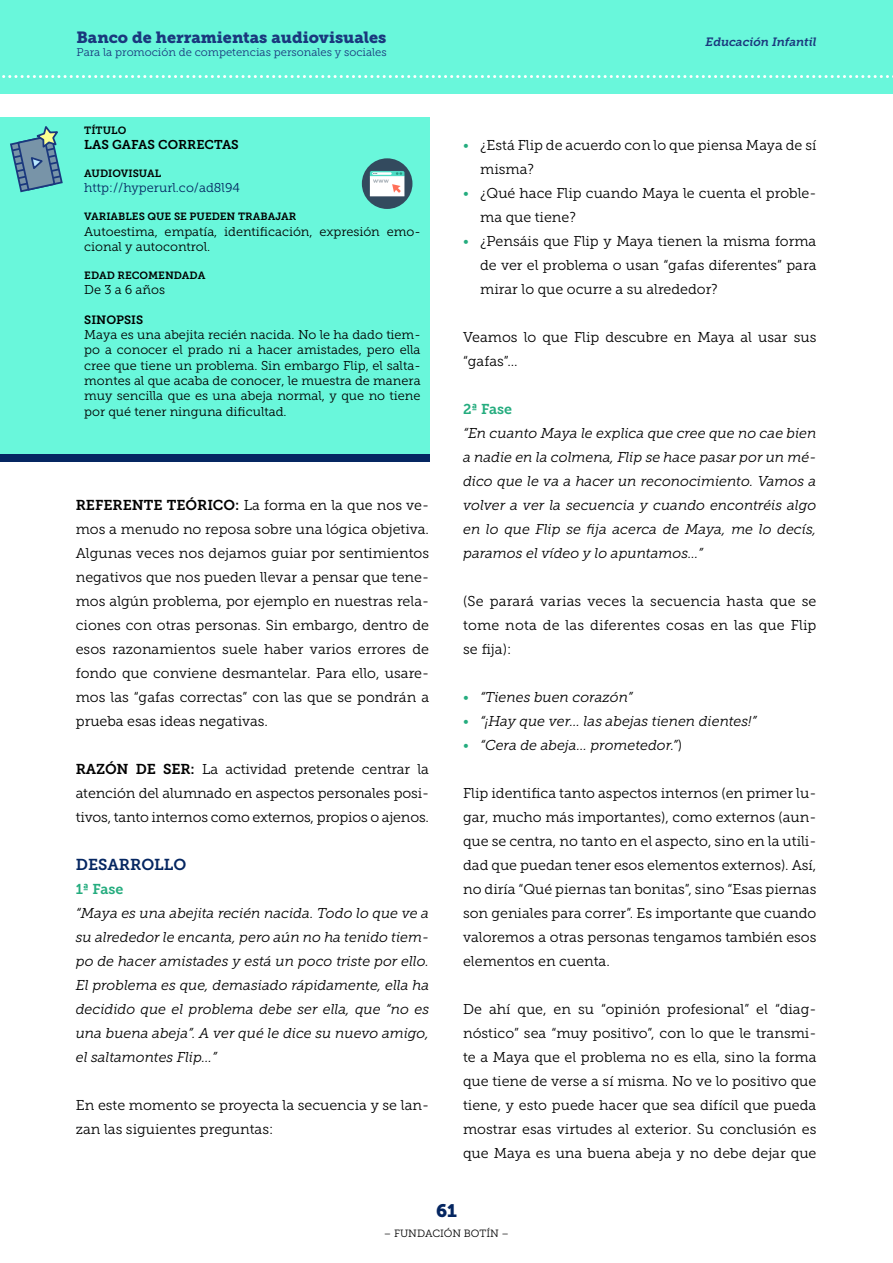
<style>
.page{position:relative;width:893px;height:1263px;background:#fff}
.page>*{position:absolute;margin:0;border:0;box-sizing:border-box;transform-origin:0 0}
.t1{font:18px "Museo Slab 900";color:#052661}
.t2{font:16.2px "Museo Slab 900";color:#1a387d}
.t3{font:15.75px "Museo Slab 700";color:#052661}
.t4{font:14.25px/24px "Museo Slab 300";color:#000;text-align:justify}
.t5{font:italic 14.25px/24px "Museo Slab 300";color:#000;text-align:justify}
.t6{font:14.25px "Museo Slab 700";color:#24ac7e}
.t7{font:12.75px/15.3px "Museo Slab 300";color:#000}
.t8{font:12.75px "Museo Slab 300";color:#052661}
.t9{font:12.75px "Museo Slab 700";color:#000}
.t10{font:italic 12px "Museo Slab 700";letter-spacing:-.005em;color:#1a387d}
.t11{font:12px "Museo Slab 700";color:#000}
.t12{font:11.25px "Museo Slab 300";color:#1a387d}
.t13{font:10.5px "Museo Slab 700";color:#000}
.t14{font:10.5px "Museo Slab 300";color:#000}
.s1{font-family:"Museo Slab 700"}
.s2{color:#24ac7e}
.s3{font-style:normal;color:#24ac7e}
.s4{font-style:normal}
</style>
<div class="page">
<div style="left:0;top:117px;width:429px;height:341px;background:#69f7db"></div>
<div style="left:0;top:455px;width:429px;height:7px;background:#052661"></div>
<div style="left:0;top:0;width:893px;height:94px;background:#69f7db"></div>
<svg style="left:2px;top:75px;width:891px;height:3px"></svg>
<div style="left:362px;top:158px;width:50px;height:51px;background:#334a5e;border-radius:50%"></div>
<svg style="left:370px;top:171px;width:34px;height:25px"></svg>
<svg style="left:10px;top:126px;width:53px;height:67px"></svg>
<p class="t2" style="left:77px;top:28px;width:311px">Banco de herramientas audiovisuales</p>
<p class="t12" style="left:77px;top:46px;width:312px">Para la promoción de competencias personales y sociales</p>
<p class="t13" style="left:84px;top:124px;width:43px">TÍTULO</p>
<p class="t9" style="left:84px;top:138px;width:156px">LAS GAFAS CORRECTAS</p>
<p class="t13" style="left:84px;top:167px;width:78px">AUDIOVISUAL</p>
<p class="t8" style="left:84px;top:181px;width:157px">http://hyperurl.co/ad8l94</p>
<p class="t13" style="left:84px;top:211px;width:213px">VARIABLES QUE SE PUEDEN TRABAJAR</p>
<p class="t7" style="left:84px;top:224px;width:338px">Autoestima, empatía, identificación, expresión emo&shy;cional y autocontrol.</p>
<p class="t13" style="left:84px;top:269px;width:123px">EDAD RECOMENDADA</p>
<p class="t7" style="left:84px;top:282px;width:82px">De 3 a 6 años</p>
<p class="t11" style="left:84px;top:313px;width:60px">SINOPSIS</p>
<p class="t7" style="left:84px;top:327px;width:338px;text-align:justify">Maya es una abejita recién nacida. No le ha dado tiem&shy;po a conocer el prado ni a hacer amistades, pero ella cree que tiene un problema. Sin embargo Flip, el salta&shy;montes al que acaba de conocer, le muestra de manera muy sencilla que es una abeja normal, y que no tiene por qué tener ninguna dificultad.</p>
<p class="t4" style="left:76px;top:493px;width:355px"><span class="s1">REFERENTE TEÓRICO:</span> La forma en la que nos ve&shy;mos a menudo no reposa sobre una lógica objetiva.<br>Algunas veces nos dejamos guiar por sentimientos negativos que nos pueden llevar a pensar que tene&shy;mos algún problema, por ejemplo en nuestras rela&shy;ciones con otras personas. Sin embargo, dentro de esos razonamientos suele haber varios errores de fondo que conviene desmantelar. Para ello, usare&shy;mos las “gafas correctas” con las que se pondrán a prueba esas ideas negativas.</p>
<p class="t4" style="left:76px;top:757px;width:355px"><span class="s1">RAZÓN DE SER:</span> La actividad pretende centrar la atención del alumnado en aspectos personales posi&shy;tivos, tanto internos como externos, propios o ajenos.</p>
<p class="t3" style="left:76px;top:856px;width:112px">DESARROLLO</p>
<p class="t6" style="left:76px;top:881px;width:49px">1ª Fase</p>
<p class="t5" style="left:76px;top:901px;width:355px">“Maya es una abejita recién nacida. Todo lo que ve a su alrededor le encanta, pero aún no ha tenido tiem&shy;po de hacer amistades y está un poco triste por ello.<br>El problema es que, demasiado rápidamente, ella ha decidido que el problema debe ser ella, que “no es una buena abeja”. A ver qué le dice su nuevo amigo, el saltamontes Flip…”</p>
<p class="t4" style="left:76px;top:1093px;width:355px">En este momento se proyecta la secuencia y se lan&shy;zan las siguientes preguntas:</p>
<p class="t10" style="left:706px;top:35px;width:112px">Educación Infantil</p>
<p class="t4" style="left:480px;top:133px;width:338px;text-indent:-17px"><span class="s2">•</span> ¿Está Flip de acuerdo con lo que piensa Maya de sí misma?</p>
<p class="t4" style="left:480px;top:181px;width:338px;text-indent:-17px"><span class="s2">•</span> ¿Qué hace Flip cuando Maya le cuenta el proble&shy;ma que tiene?</p>
<p class="t4" style="left:480px;top:229px;width:338px;text-indent:-17px"><span class="s2">•</span> ¿Pensáis que Flip y Maya tienen la misma forma de ver el problema o usan “gafas diferentes” para mirar lo que ocurre a su alrededor?</p>
<p class="t4" style="left:463px;top:325px;width:355px">Veamos lo que Flip descubre en Maya al usar sus “gafas”…</p>
<p class="t6" style="left:463px;top:401px;width:50px">2ª Fase</p>
<p class="t5" style="left:463px;top:421px;width:355px">“En cuanto Maya le explica que cree que no cae bien a nadie en la colmena, Flip se hace pasar por un mé&shy;dico que le va a hacer un reconocimiento. Vamos a volver a ver la secuencia y cuando encontréis algo en lo que Flip se fija acerca de Maya, me lo decís, paramos el vídeo y lo apuntamos…”</p>
<p class="t4" style="left:463px;top:589px;width:355px">(Se parará varias veces la secuencia hasta que se tome nota de las diferentes cosas en las que Flip se fija):</p>
<p class="t5" style="left:463px;top:685px;width:171px"><span class="s3">•</span> “Tienes buen corazón”</p>
<p class="t5" style="left:463px;top:709px;width:295px"><span class="s3">•</span> “¡Hay que ver… las abejas tienen dientes!”</p>
<p class="t5" style="left:463px;top:733px;width:221px"><span class="s3">•</span> “Cera de abeja… prometedor.”<span class="s4">)</span></p>
<p class="t4" style="left:463px;top:781px;width:355px">Flip identifica tanto aspectos internos (en primer lu&shy;gar, mucho más importantes), como externos (aun&shy;que se centra, no tanto en el aspecto, sino en la utili&shy;dad que puedan tener esos elementos externos). Así, no diría “Qué piernas tan bonitas”, sino “Esas piernas son geniales para correr”. Es importante que cuando valoremos a otras personas tengamos también esos elementos en cuenta.</p>
<p class="t4" style="left:463px;top:997px;width:355px">De ahí que, en su “opinión profesional” el “diag&shy;nóstico” sea “muy positivo”, con lo que le transmi&shy;te a Maya que el problema no es ella, sino la forma que tiene de verse a sí misma. No ve lo positivo que tiene, y esto puede hacer que sea difícil que pueda mostrar esas virtudes al exterior. Su conclusión es que Maya es una buena abeja y no debe dejar que</p>
<p class="t1" style="left:436px;top:1201px;width:22px">61</p>
<p class="t14" style="left:384px;top:1227px;width:127px">– FUNDACIÓN BOTÍN –</p>
</div>
